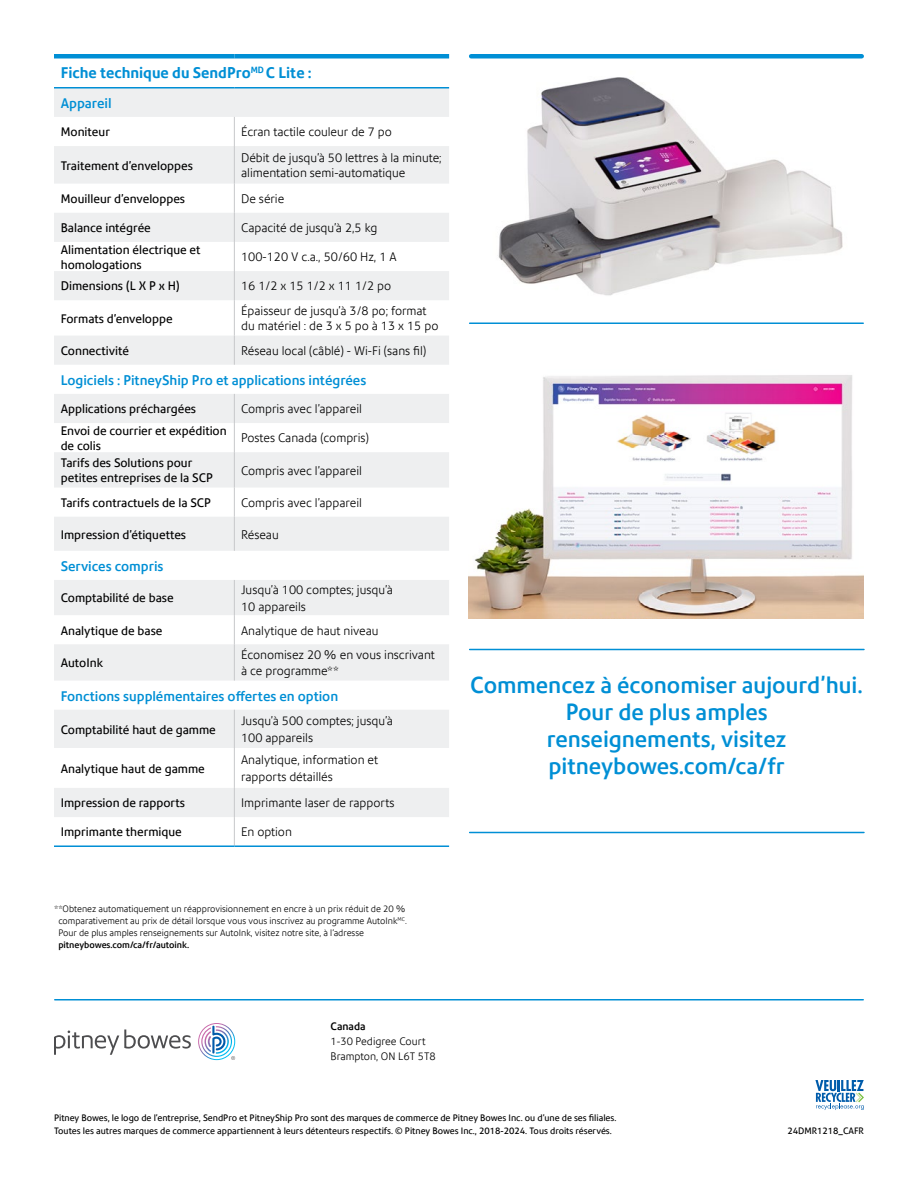
<style>
.page{position:relative;width:918px;height:1188px;background:#fff}
.page>*{position:absolute;margin:0;border:0;box-sizing:border-box;transform-origin:0 0}
.t1{font:500 22.5px/27px "Precision Sans";color:#008fd5;text-align:center}
.t2{font:700 15px "Precision Sans";color:#008fd5}
.t3{font:500 13.5px "Precision Sans";color:#008fd5}
.t4{font:300 12px/16.5px "Precision Sans";color:#000}
.t5{font:12px/15px "Precision Sans";color:#000}
.t6{font:300 10.5px/15px "Precision Sans";color:#000}
.t7{font:500 10.5px "Precision Sans";color:#000}
.t8{font:9px/13.5px "Precision Sans";color:#000}
.t9{font:300 9px/12px "Precision Sans";color:#000}
.t10{font:500 9px "Precision Sans";color:#000}
</style>
<div class="page">
<svg style="left:54px;top:88px;width:395px;height:729px;fill:#eeeff0"></svg>
<svg style="left:234px;top:117px;width:1px;height:29px"></svg>
<hr style="left:234px;top:146px;width:1px;height:38px;background:#c7c8ca">
<svg style="left:234px;top:184px;width:1px;height:116px"></svg>
<hr style="left:234px;top:300px;width:1px;height:36px;background:#c7c8ca">
<svg style="left:234px;top:336px;width:1px;height:29px"></svg>
<svg style="left:234px;top:394px;width:1px;height:58px"></svg>
<hr style="left:234px;top:452px;width:1px;height:36px;background:#c7c8ca">
<svg style="left:234px;top:488px;width:1px;height:29px"></svg>
<hr style="left:234px;top:517px;width:1px;height:34px;background:#c7c8ca">
<hr style="left:234px;top:580px;width:1px;height:35px;background:#c7c8ca">
<svg style="left:234px;top:615px;width:1px;height:29px"></svg>
<hr style="left:234px;top:644px;width:1px;height:37px;background:#c7c8ca">
<hr style="left:234px;top:710px;width:1px;height:38px;background:#c7c8ca">
<hr style="left:234px;top:748px;width:1px;height:40px;background:#c7c8ca">
<hr style="left:54px;top:54px;width:180px;height:4px;background:#008fd5">
<hr style="left:234px;top:54px;width:215px;height:4px;background:#008fd5">
<hr style="left:54px;top:87px;width:180px;height:1px;background:#008fd5">
<hr style="left:234px;top:87px;width:215px;height:1px;background:#008fd5">
<svg style="left:234px;top:788px;width:1px;height:57px"></svg>
<hr style="left:54px;top:845px;width:180px;height:2px;background:#008fd5">
<hr style="left:234px;top:845px;width:215px;height:2px;background:#008fd5">
<hr style="left:55px;top:999px;width:808px;height:1px;background:#008fd5">
<hr style="left:470px;top:649px;width:394px;height:1px;background:#008fd5">
<hr style="left:470px;top:832px;width:394px;height:1px;background:#008fd5">
<hr style="left:470px;top:322px;width:393px;height:2px;background:#008fd5">
<img style="left:498px;top:77px;width:345px;height:219px">
<hr style="left:471px;top:54px;width:391px;height:4px;background:#008fd5">
<img style="left:469px;top:375px;width:395px;height:243px">
<svg style="left:54px;top:1029px;width:137px;height:26px"></svg>
<svg style="left:198px;top:1023px;width:37px;height:37px"></svg>
<svg style="left:815px;top:1080px;width:49px;height:30px"></svg>
<p class="t2" style="left:61px;top:64px;width:253px">Fiche technique du SendPro<sup>MD</sup> C Lite :</p>
<p class="t3" style="left:61px;top:95px;width:52px">Appareil</p>
<p class="t5" style="left:61px;top:125px;width:51px">Moniteur</p>
<p class="t4" style="left:241px;top:124px;width:152px">Écran tactile couleur de 7 po</p>
<p class="t5" style="left:61px;top:158px;width:134px">Traitement d’enveloppes</p>
<p class="t4" style="left:241px;top:150px;width:202px;line-height:15px">Débit de jusqu'à 50 lettres à la minute; alimentation semi-automatique</p>
<p class="t5" style="left:61px;top:191px;width:126px">Mouilleur d’enveloppes</p>
<p class="t4" style="left:241px;top:190px;width:45px">De série</p>
<p class="t5" style="left:61px;top:220px;width:92px">Balance intégrée</p>
<p class="t4" style="left:241px;top:220px;width:138px">Capacité de jusqu’à 2,5 kg</p>
<p class="t5" style="left:61px;top:242px;width:141px">Alimentation électrique et homologations</p>
<p class="t4" style="left:241px;top:249px;width:157px">100-120 V c.a., 50/60 Hz, 1 A</p>
<p class="t5" style="left:61px;top:279px;width:121px">Dimensions (L X P x H)</p>
<p class="t4" style="left:241px;top:278px;width:152px">16 1/2 x 15 1/2 x 11 1/2 po</p>
<p class="t5" style="left:61px;top:311px;width:113px">Formats d'enveloppe</p>
<p class="t4" style="left:241px;top:303px;width:199px;line-height:15px">Épaisseur de jusqu’à 3/8 po; format du matériel : de 3 x 5 po à 13 x 15 po</p>
<p class="t5" style="left:61px;top:343px;width:70px">Connectivité</p>
<p class="t4" style="left:241px;top:342px;width:187px">Réseau local (câblé) - Wi-Fi (sans fil)</p>
<p class="t3" style="left:61px;top:372px;width:307px">Logiciels : PitneyShip Pro et applications intégrées</p>
<p class="t5" style="left:61px;top:401px;width:137px">Applications préchargées</p>
<p class="t4" style="left:241px;top:401px;width:122px">Compris avec l’appareil</p>
<p class="t5" style="left:61px;top:423px;width:167px">Envoi de courrier et expédition de colis</p>
<p class="t4" style="left:241px;top:430px;width:129px">Postes Canada (compris)</p>
<p class="t5" style="left:61px;top:455px;width:154px">Tarifs des Solutions pour petites entreprises de la SCP</p>
<p class="t4" style="left:241px;top:462px;width:122px">Compris avec l’appareil</p>
<p class="t5" style="left:61px;top:495px;width:152px">Tarifs contractuels de la SCP</p>
<p class="t4" style="left:241px;top:494px;width:122px">Compris avec l’appareil</p>
<p class="t5" style="left:61px;top:527px;width:127px">Impression d’étiquettes</p>
<p class="t4" style="left:241px;top:526px;width:39px">Réseau</p>
<p class="t3" style="left:61px;top:558px;width:104px">Services compris</p>
<p class="t5" style="left:61px;top:591px;width:114px">Comptabilité de base</p>
<p class="t4" style="left:241px;top:582px;width:153px">Jusqu’à 100 comptes; jusqu’à<br>10 appareils</p>
<p class="t5" style="left:61px;top:623px;width:103px">Analytique de base</p>
<p class="t4" style="left:241px;top:622px;width:139px">Analytique de haut niveau</p>
<p class="t5" style="left:61px;top:655px;width:44px">AutoInk</p>
<p class="t4" style="left:241px;top:646px;width:195px">Économisez 20 % en vous inscrivant à ce programme**</p>
<p class="t3" style="left:61px;top:688px;width:279px">Fonctions supplémentaires offertes en option</p>
<p class="t5" style="left:61px;top:722px;width:157px">Comptabilité haut de gamme</p>
<p class="t4" style="left:241px;top:713px;width:153px">Jusqu’à 500 comptes; jusqu’à<br>100 appareils</p>
<p class="t5" style="left:61px;top:761px;width:146px">Analytique haut de gamme</p>
<p class="t4" style="left:241px;top:752px;width:139px">Analytique, information et rapports détaillés</p>
<p class="t5" style="left:61px;top:796px;width:126px">Impression de rapports</p>
<p class="t4" style="left:241px;top:795px;width:155px">Imprimante laser de rapports</p>
<p class="t5" style="left:61px;top:825px;width:123px">Imprimante thermique</p>
<p class="t4" style="left:241px;top:824px;width:52px">En option</p>
<p class="t9" style="left:58px;top:902px;width:350px;text-indent:-4px">**Obtenez automatiquement un réapprovisionnement en encre à un prix réduit de 20 % comparativement au prix de détail lorsque vous vous inscrivez au programme AutoInk<sup>MC</sup>.<br>Pour de plus amples renseignements sur AutoInk, visitez notre site, à l'adresse</p>
<p class="t10" style="left:58px;top:939px;width:132px">pitneybowes.com/ca/fr/autoink.</p>
<p class="t7" style="left:331px;top:1020px;width:37px">Canada</p>
<p class="t6" style="left:331px;top:1034px;width:107px">1-30 Pedigree Court<br>Brampton, ON L6T 5T8</p>
<h1 class="t1" style="left:470px;top:671px;width:394px">Commencez à économiser aujourd’hui.<br>Pour de plus amples<br>renseignements, visitez pitneybowes.com/ca/fr</h1>
<p class="t8" style="left:54px;top:1111px;width:564px">Pitney Bowes, le logo de l’entreprise, SendPro et PitneyShip Pro sont des marques de commerce de Pitney Bowes Inc. ou d’une de ses filiales.<br>Toutes les autres marques de commerce appartiennent à leurs détenteurs respectifs. © Pitney Bowes Inc., 2018-2024. Tous droits réservés.</p>
<p class="t8" style="left:787px;top:1124px;width:78px">24DMR1218_CAFR</p>
</div>
